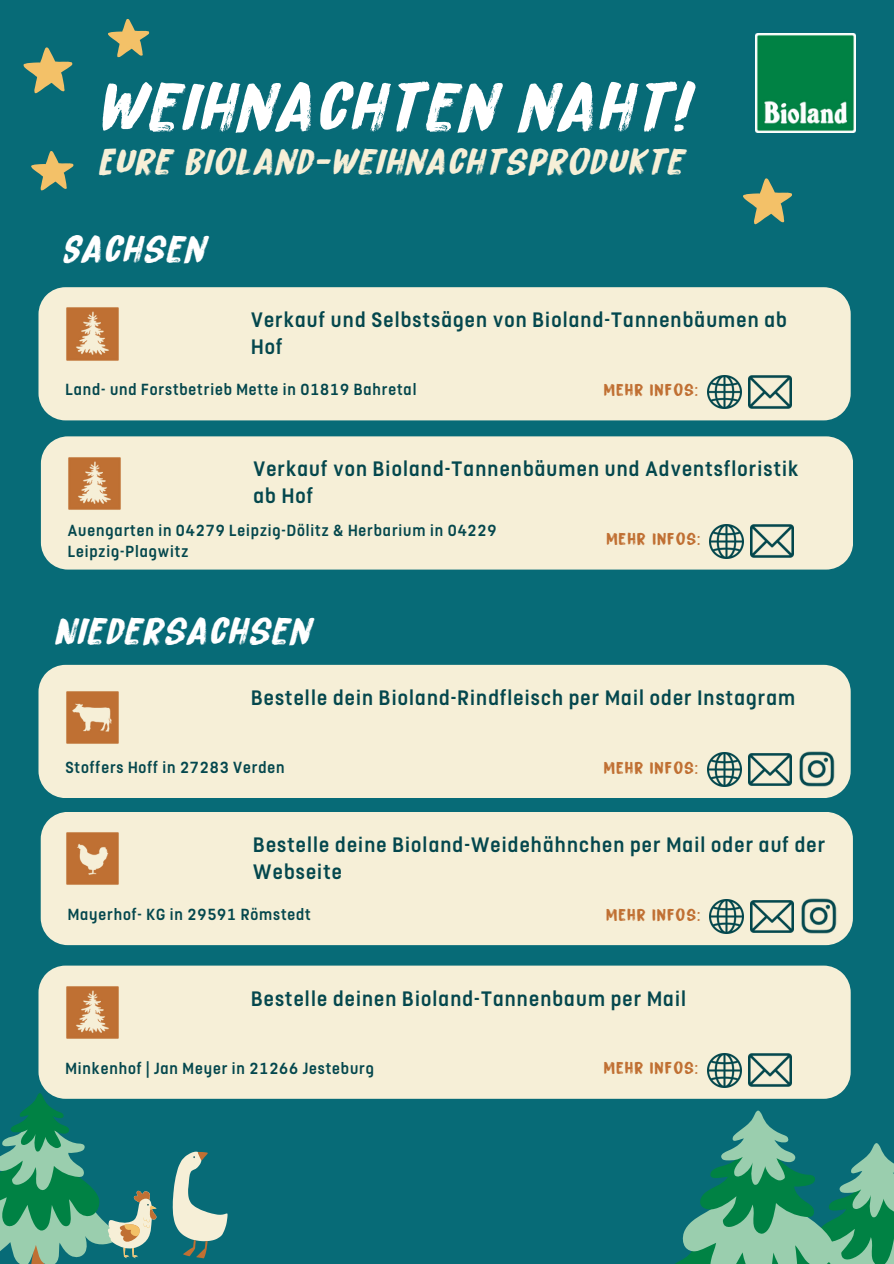
<style>
.page{position:relative;width:894px;height:1264px;background:#fff}
.page>*{position:absolute;margin:0;border:0;box-sizing:border-box;transform-origin:0 0}
.t1{font:italic 73.2px "Bitterbrush";letter-spacing:.02em;color:#fff}
.t2{font:italic 40.5px "Bitterbrush";letter-spacing:.02em;color:#fff}
.t3{font:italic 39px "Bitterbrush";letter-spacing:.02em;color:#f6efd7}
.t4{font:500 23.4px/27px "FS Dillon";letter-spacing:.05em;color:#04474d}
.t5{font:500 18px/21.3px "FS Dillon";letter-spacing:.05em;color:#04474d}
.t6{font:18px "Bitterbrush";letter-spacing:.05em;color:#c07033}
</style>
<div class="page">
<div style="left:0;top:0;width:893px;height:1263px;background:#076b77"></div>
<svg style="left:0;top:1095px;width:157px;height:168px"></svg>
<svg style="left:676px;top:1110px;width:217px;height:153px"></svg>
<svg style="left:173px;top:1151px;width:54px;height:106px"></svg>
<svg style="left:23px;top:47px;width:50px;height:47px"></svg>
<svg style="left:108px;top:19px;width:42px;height:39px"></svg>
<svg style="left:31px;top:151px;width:43px;height:40px"></svg>
<img style="left:755px;top:34px;width:99px;height:99px">
<svg style="left:743px;top:178px;width:49px;height:47px"></svg>
<div style="left:38px;top:287px;width:812px;height:133px;background:#f6efd7"></div>
<img style="left:748px;top:370px;width:43px;height:43px">
<img style="left:65px;top:307px;width:54px;height:54px">
<img style="left:707px;top:375px;width:34px;height:34px">
<div style="left:41px;top:436px;width:811px;height:133px;background:#f6efd7"></div>
<img style="left:750px;top:519px;width:43px;height:43px">
<img style="left:68px;top:456px;width:54px;height:54px">
<img style="left:709px;top:524px;width:34px;height:34px">
<div style="left:38px;top:665px;width:812px;height:133px;background:#f6efd7"></div>
<img style="left:794px;top:751px;width:45px;height:35px">
<img style="left:748px;top:748px;width:43px;height:42px">
<img style="left:707px;top:752px;width:34px;height:34px">
<div style="left:41px;top:812px;width:811px;height:133px;background:#f6efd7"></div>
<img style="left:796px;top:898px;width:45px;height:35px">
<img style="left:750px;top:895px;width:43px;height:42px">
<img style="left:65px;top:831px;width:54px;height:54px">
<img style="left:709px;top:899px;width:34px;height:34px">
<div style="left:38px;top:965px;width:812px;height:133px;background:#f6efd7"></div>
<img style="left:748px;top:1048px;width:43px;height:43px">
<img style="left:65px;top:985px;width:54px;height:54px">
<img style="left:707px;top:1053px;width:34px;height:34px">
<img style="left:65px;top:690px;width:54px;height:54px">
<p class="t1" style="left:93px;top:64px;width:594px">WEIHNACHTEN NAHT!</p>
<h1 class="t3" style="left:97px;top:138px;width:587px">EURE BIOLAND-WEIHNACHTSPRODUKTE</h1>
<p class="t2" style="left:60px;top:225px;width:145px">SACHSEN</p>
<h2 class="t4" style="left:251px;top:306px;width:537px">Verkauf und Selbstsägen von Bioland-Tannenbäumen ab<br>Hof</h2>
<h2 class="t5" style="left:65px;top:379px;width:352px">Land- und Forstbetrieb Mette in 01819 Bahretal</h2>
<p class="t6" style="left:603px;top:379px;width:96px">MEHR INFOS:</p>
<p class="t4" style="left:253px;top:455px;width:546px">Verkauf von Bioland-Tannenbäumen und Adventsfloristik ab Hof</p>
<p class="t5" style="left:68px;top:519px;width:430px">Auengarten in 04279 Leipzig-Dölitz &amp; Herbarium in 04229<br>Leipzig-Plagwitz</p>
<p class="t6" style="left:606px;top:528px;width:96px">MEHR INFOS:</p>
<h4 class="t2" style="left:53px;top:607px;width:258px">NIEDERSACHSEN</h4>
<p class="t4" style="left:251px;top:684px;width:545px">Bestelle dein Bioland-Rindfleisch per Mail oder Instagram</p>
<h3 class="t5" style="left:65px;top:756px;width:221px">Stoffers Hoff in 27283 Verden</h3>
<p class="t6" style="left:603px;top:756px;width:96px">MEHR INFOS:</p>
<h3 class="t4" style="left:253px;top:831px;width:573px">Bestelle deine Bioland-Weidehähnchen per Mail oder auf der<br>Webseite</h3>
<p class="t5" style="left:68px;top:903px;width:244px">Mayerhof- KG in 29591 Römstedt</p>
<p class="t6" style="left:606px;top:903px;width:96px">MEHR INFOS:</p>
<h4 class="t4" style="left:251px;top:984px;width:436px">Bestelle deinen Bioland-Tannenbaum per Mail</h4>
<p class="t5" style="left:65px;top:1057px;width:310px">Minkenhof | Jan Meyer in 21266 Jesteburg</p>
<p class="t6" style="left:603px;top:1057px;width:96px">MEHR INFOS:</p>
</div>
